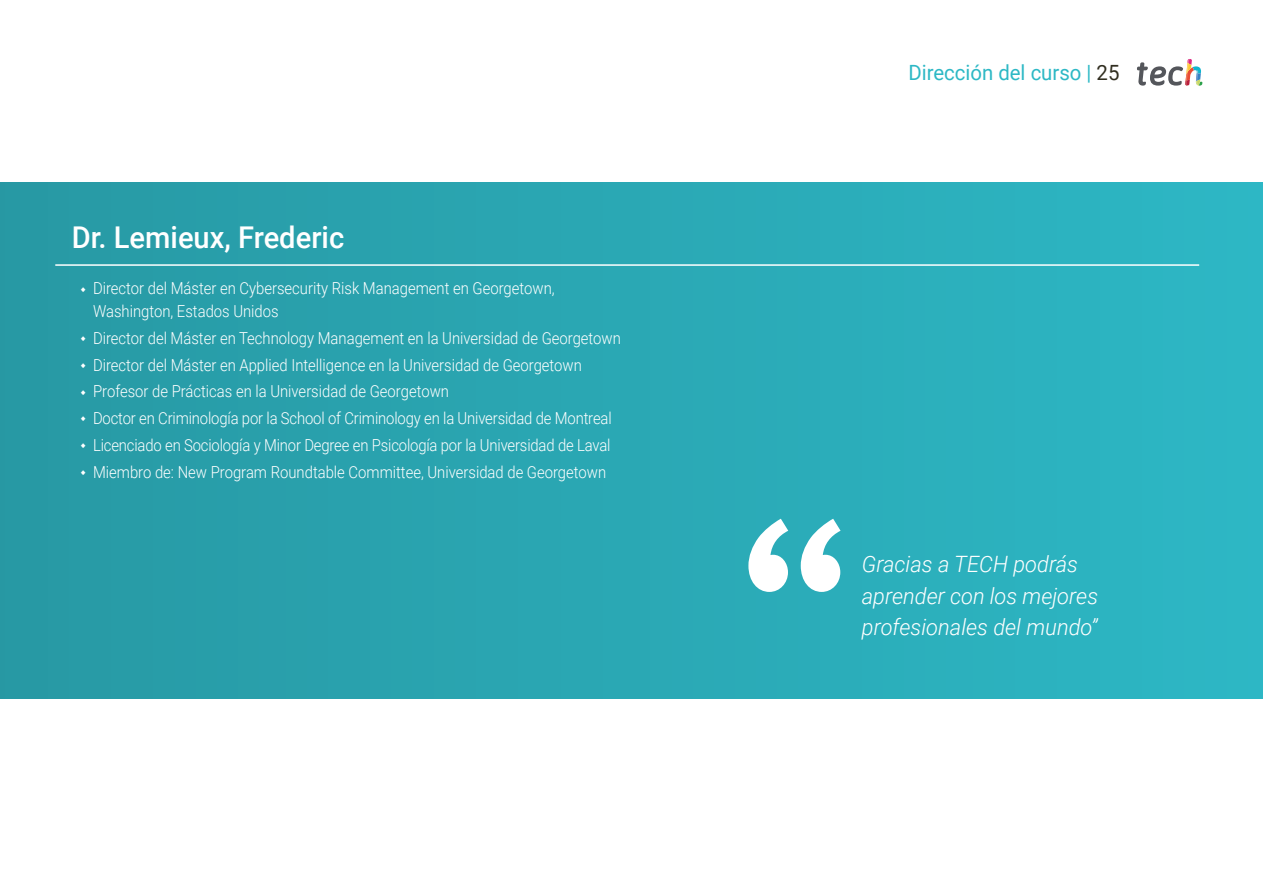
<style>
.page{position:relative;width:1263px;height:893px;background:#fff}
.page>*{position:absolute;margin:0;border:0;box-sizing:border-box;transform-origin:0 0}
.t1{font:500 30px "Roboto";color:#fff}
.t2{font:italic 300 22.5px/31.5px "Roboto";color:#fff}
.t3{font:21px "Roboto";color:#2db8c5}
.t4{font:300 16.5px/26.7px "Roboto";color:#fff;scale:.9 1}
.s1{color:#312e20}
</style>
<div class="page">
<div style="left:0;top:182px;width:1263px;height:516px;background:linear-gradient(to right,#2799a4,#2db7c5)"></div>
<svg style="left:748px;top:519px;width:92px;height:73px"></svg>
<hr style="left:55px;top:264px;width:1144px;height:2px;background:#fff">
<svg style="left:1137px;top:59px;width:65px;height:27px"></svg>
<svg style="left:81px;top:287px;width:5px;height:5px"></svg>
<svg style="left:81px;top:336px;width:5px;height:5px"></svg>
<svg style="left:81px;top:363px;width:5px;height:5px"></svg>
<svg style="left:81px;top:390px;width:5px;height:5px"></svg>
<svg style="left:81px;top:416px;width:5px;height:5px"></svg>
<svg style="left:81px;top:443px;width:5px;height:5px"></svg>
<svg style="left:81px;top:470px;width:5px;height:5px"></svg>
<h1 class="t1" style="left:72px;top:216px;width:274px">Dr. Lemieux, Frederic</h1>
<p class="t4" style="left:93px;top:277px;width:514px;line-height:22.5px">Director del Máster en Cybersecurity Risk Management en Georgetown,<br>Washington, Estados Unidos</p>
<p class="t4" style="left:93px;top:324px;width:588px">Director del Máster en Technology Management en la Universidad de Georgetown Director del Máster en Applied Intelligence en la Universidad de Georgetown Profesor de Prácticas en la Universidad de Georgetown<br>Doctor en Criminología por la School of Criminology en la Universidad de Montreal Licenciado en Sociología y Minor Degree en Psicología por la Universidad de Laval Miembro de: New Program Roundtable Committee, Universidad de Georgetown</p>
<p class="t3" style="left:908px;top:57px;width:213px">Dirección del curso | <span class="s1">25</span></p>
<h2 class="t2" style="left:862px;top:548px;width:238px">Gracias a TECH podrás aprender con los mejores profesionales del mundo”</h2>
</div>
